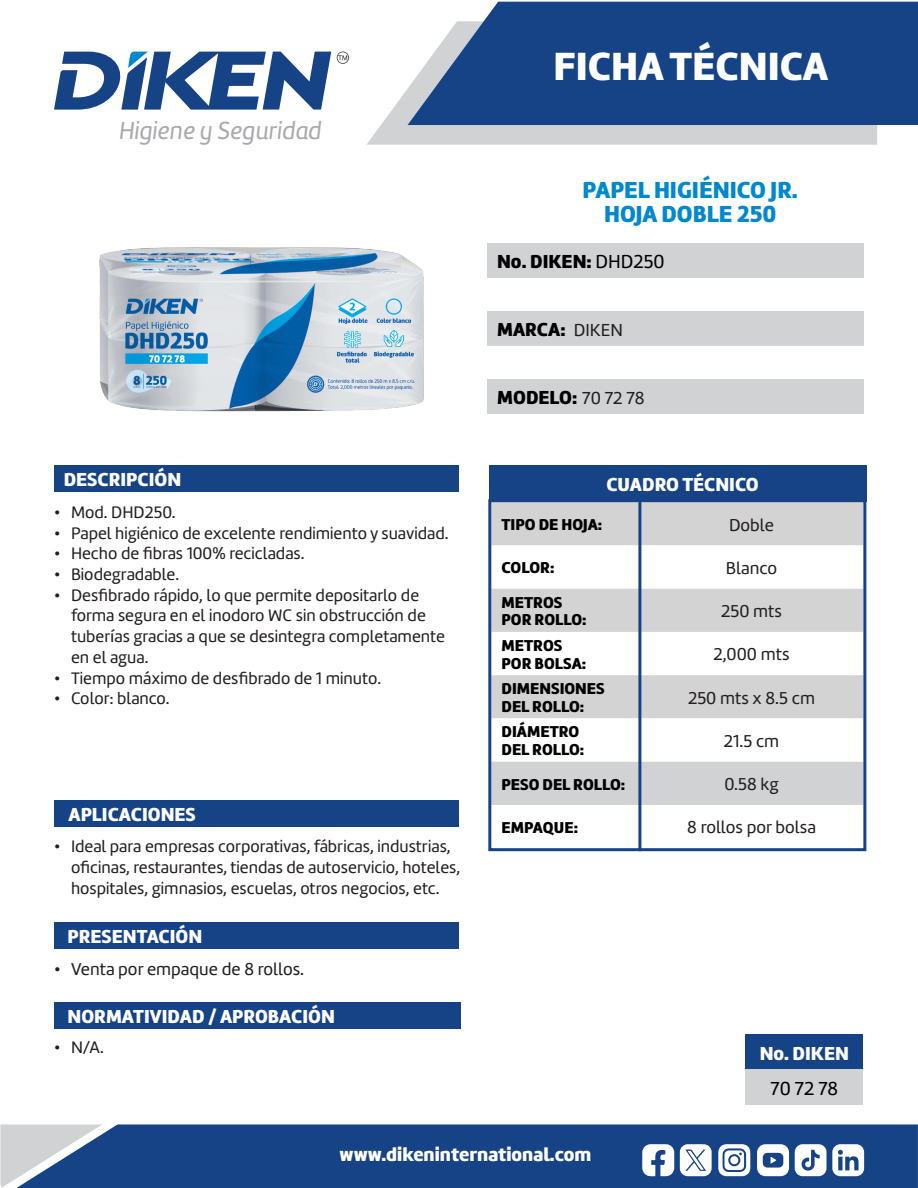
<style>
.page{position:relative;width:918px;height:1188px;background:#fff}
.page>*{position:absolute;margin:0;border:0;box-sizing:border-box;transform-origin:0 0}
.t1{font:40.8px "Amelia Basic Black";color:#fff}
.t2{font:25.5px "Amelia Basic Italic";color:#a8a9ad}
.t3{font:24px "Amelia Basic Black";color:#0088ce}
.t4{font:19.5px "Amelia Basic Black";color:#fff}
.t5{font:19.5px "Amelia Basic Black";color:#000}
.t6{font:19.5px "Amelia Basic";color:#000}
.t7{font:17.85px "Amelia Basic";color:#231f20}
.t8{font:17.25px/20.7px "Amelia Basic";color:#231f20}
.t9{font:16.35px "Amelia Basic Black";color:#000}
.s1{font-family:"Amelia Basic"}
.s2{font-family:"Amelia Basic";font-size:18px;color:#231f20}
</style>
<div class="page">
<svg style="left:367px;top:88px;width:510px;height:57px;background:#d5d6d8"></svg>
<svg style="left:408px;top:2px;width:510px;height:123px;background:#2b5490"></svg>
<div style="left:102px;top:1124px;width:816px;height:64px;background:#164386"></div>
<svg style="left:0;top:1124px;width:102px;height:64px;background:#95a6be"></svg>
<svg style="left:54px;top:51px;width:277px;height:59px"></svg>
<svg style="left:337px;top:52px;width:12px;height:12px"></svg>
<svg style="left:680px;top:1144px;width:32px;height:32px"></svg>
<svg style="left:642px;top:1144px;width:32px;height:32px"></svg>
<svg style="left:718px;top:1144px;width:32px;height:32px"></svg>
<div style="left:730px;top:1156px;width:8px;height:8px;background:#fff;border-radius:50%"></div>
<svg style="left:757px;top:1144px;width:32px;height:32px"></svg>
<svg style="left:795px;top:1144px;width:69px;height:32px"></svg>
<div style="left:54px;top:466px;width:405px;height:26px;background:#164386"></div>
<div style="left:489px;top:466px;width:378px;height:36px;background:#164386"></div>
<div style="left:487px;top:244px;width:377px;height:34px;background:#d1d2d4"></div>
<div style="left:487px;top:312px;width:377px;height:34px;background:#d1d2d4"></div>
<div style="left:487px;top:379px;width:377px;height:34px;background:#d1d2d4"></div>
<div style="left:746px;top:1035px;width:117px;height:35px;background:#164386"></div>
<div style="left:746px;top:1070px;width:117px;height:35px;background:#d1d2d4"></div>
<svg style="left:492px;top:503px;width:370px;height:215px"></svg>
<svg style="left:492px;top:718px;width:370px;height:129px"></svg>
<div style="left:492px;top:762px;width:370px;height:43px;background:#d1d2d4"></div>
<div style="left:488px;top:499px;width:378px;height:352px;border:3px solid #164386"></div>
<hr style="left:638px;top:500px;width:3px;height:351px;background:#164386">
<div style="left:54px;top:800px;width:405px;height:26px;background:#164386"></div>
<div style="left:54px;top:922px;width:405px;height:26px;background:#164386"></div>
<div style="left:54px;top:1002px;width:406px;height:27px;background:#164386"></div>
<img style="left:99px;top:247px;width:325px;height:165px">
<h2 class="t2" style="left:119px;top:116px;width:204px">Higiene y Seguridad</h2>
<h1 class="t1" style="left:553px;top:41px;width:276px">FICHA TÉCNICA</h1>
<p class="t3" style="left:583px;top:175px;width:217px">PAPEL HIGIÉNICO JR.</p>
<p class="t3" style="left:604px;top:199px;width:174px">HOJA DOBLE 250</p>
<p class="t5" style="left:497px;top:250px;width:169px">No. DIKEN: <span class="s1">DHD250</span></p>
<p class="t5" style="left:497px;top:318px;width:127px">MARCA: <span class="s2">DIKEN</span></p>
<p class="t5" style="left:497px;top:385px;width:149px">MODELO: <span class="s2">70 72 78</span></p>
<p class="t4" style="left:64px;top:468px;width:119px">DESCRIPCIÓN</p>
<p class="t4" style="left:606px;top:473px;width:154px">CUADRO TÉCNICO</p>
<p class="t8" style="left:54px;top:502px;width:123px">• Mod. DHD250.</p>
<p class="t8" style="left:54px;top:523px;width:396px">• Papel higiénico de excelente rendimiento y suavidad.</p>
<p class="t8" style="left:54px;top:543px;width:252px">• Hecho de fibras 100% recicladas.</p>
<p class="t8" style="left:54px;top:564px;width:127px">• Biodegradable.</p>
<p class="t8" style="left:71px;top:585px;width:376px;text-indent:-17px">• Desfibrado rápido, lo que permite depositarlo de forma segura en el inodoro WC sin obstrucción de tuberías gracias a que se desintegra completamente en el agua.</p>
<p class="t8" style="left:54px;top:668px;width:329px">• Tiempo máximo de desfibrado de 1 minuto.</p>
<p class="t8" style="left:54px;top:688px;width:117px">• Color: blanco.</p>
<p class="t4" style="left:69px;top:802px;width:129px">APLICACIONES</p>
<p class="t8" style="left:71px;top:836px;width:391px;text-indent:-17px">• Ideal para empresas corporativas, fábricas, industrias, oficinas, restaurantes, tiendas de autoservicio, hoteles, hospitales, gimnasios, escuelas, otros negocios, etc.</p>
<p class="t4" style="left:68px;top:924px;width:136px">PRESENTACIÓN</p>
<p class="t7" style="left:54px;top:958px;width:252px">• Venta por empaque de 8 rollos.</p>
<p class="t4" style="left:68px;top:1005px;width:269px">NORMATIVIDAD / APROBACIÓN</p>
<p class="t8" style="left:54px;top:1037px;width:51px">• N/A.</p>
<p class="t9" style="left:502px;top:515px;width:102px">TIPO DE HOJA:</p>
<p class="t7" style="left:729px;top:514px;width:47px">Doble</p>
<p class="t9" style="left:502px;top:558px;width:54px">COLOR:</p>
<p class="t7" style="left:726px;top:558px;width:53px">Blanco</p>
<p class="t9" style="left:502px;top:592px;width:62px">METROS</p>
<p class="t9" style="left:502px;top:610px;width:87px">POR ROLLO:</p>
<p class="t7" style="left:721px;top:601px;width:62px">250 mts</p>
<p class="t9" style="left:502px;top:635px;width:62px">METROS</p>
<p class="t9" style="left:502px;top:653px;width:86px">POR BOLSA:</p>
<p class="t9" style="left:502px;top:679px;width:105px">DIMENSIONES</p>
<p class="t9" style="left:502px;top:697px;width:84px">DEL ROLLO:</p>
<p class="t9" style="left:502px;top:722px;width:79px">DIÁMETRO</p>
<p class="t9" style="left:502px;top:740px;width:84px">DEL ROLLO:</p>
<p class="t7" style="left:714px;top:644px;width:77px">2,000 mts</p>
<p class="t7" style="left:688px;top:687px;width:129px">250 mts x 8.5 cm</p>
<p class="t7" style="left:724px;top:731px;width:57px">21.5 cm</p>
<p class="t9" style="left:502px;top:774px;width:125px">PESO DEL ROLLO:</p>
<p class="t7" style="left:724px;top:774px;width:56px">0.58 kg</p>
<p class="t9" style="left:502px;top:817px;width:78px">EMPAQUE:</p>
<p class="t7" style="left:687px;top:817px;width:130px">8 rollos por bolsa</p>
<p class="t4" style="left:760px;top:1041px;width:91px">No. DIKEN</p>
<p class="t6" style="left:771px;top:1077px;width:69px">70 72 78</p>
<p class="t4" style="left:340px;top:1143px;width:253px">www.dikeninternational.com</p>
</div>
